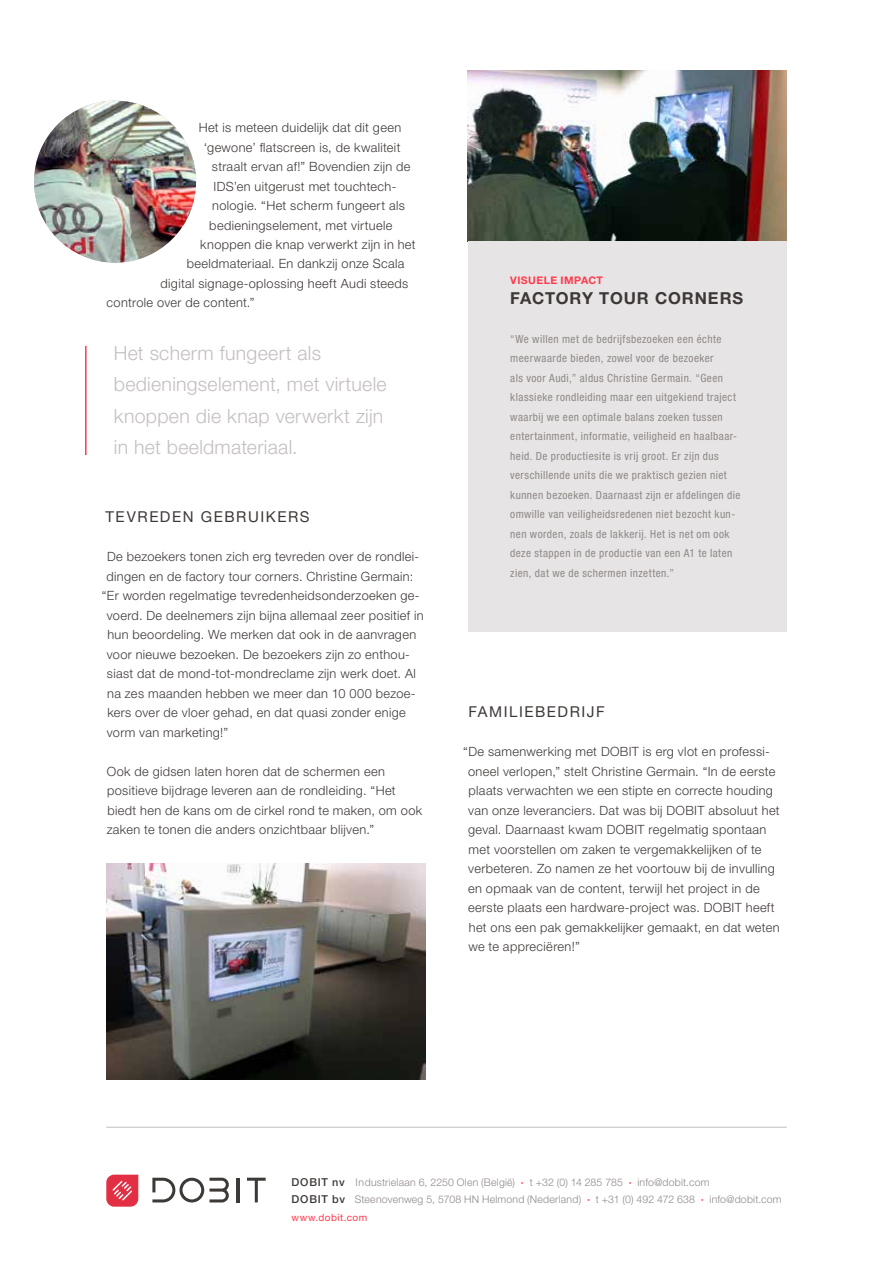
<style>
.page{position:relative;width:893px;height:1263px;background:#fff}
.page>*{position:absolute;margin:0;border:0;box-sizing:border-box;transform-origin:0 0}
.t1{font:300 19.5px/31.5px "Helvetica Neue LT Std";letter-spacing:.015em;color:#c4bfbe}
.t2{font:700 16.5px "Helvetica Neue LT Std";letter-spacing:.055em;color:#3d3836}
.t3{font:15px "Helvetica Neue LT Std";letter-spacing:.105em;color:#3d3836}
.t4{font:300 12.75px/19.5px "Helvetica Neue LT Std";letter-spacing:.03em;color:#3d3836}
.t5{font:condensed 11.25px/19.5px "Helvetica Neue LT Std";letter-spacing:.04em;color:#908987}
.t6{font:300 10.5px/17.5px "Helvetica Neue LT Std";letter-spacing:.02em;color:#908987}
.t7{font:700 10.5px "Helvetica Neue LT Std";letter-spacing:.045em;color:#ff3a4e}
.t8{font:10.05px "Helvetica Neue LT Std";letter-spacing:.045em;color:#ff3a4e}
.s1{font-weight:500;font-size:10.95px;color:#3d3836}
.s2{font-weight:700;color:#ff3a4e}
</style>
<div class="page">
<img style="left:106px;top:864px;width:319px;height:215px">
<svg style="left:152px;top:1178px;width:77px;height:24px"></svg>
<hr style="left:237px;top:1178px;width:3px;height:24px;background:#3c3936">
<svg style="left:247px;top:1178px;width:19px;height:24px"></svg>
<svg style="left:106px;top:1175px;width:32px;height:32px"></svg>
<hr style="left:106px;top:1127px;width:681px;height:1px;background:#c4bfbe">
<hr style="left:85px;top:346px;width:2px;height:109px;background:#ff3a4e">
<img style="left:34px;top:101px;width:162px;height:162px;border-radius:81px">
<img style="left:468px;top:70px;width:319px;height:171px">
<div style="left:468px;top:241px;width:319px;height:390px;background:#e6e4e4"></div>
<p class="t4" style="left:199px;top:117px;width:204px">Het is meteen duidelijk dat dit geen</p>
<p class="t4" style="left:204px;top:137px;width:198px">‘gewone’ flatscreen is, de kwaliteit</p>
<p class="t4" style="left:212px;top:156px;width:200px">straalt ervan af!” Bovendien zijn de</p>
<p class="t4" style="left:214px;top:176px;width:184px">IDS’en uitgerust met touchtech-</p>
<p class="t4" style="left:212px;top:195px;width:194px">nologie. “Het scherm fungeert als</p>
<p class="t4" style="left:209px;top:215px;width:185px">bedieningselement, met virtuele</p>
<p class="t4" style="left:200px;top:234px;width:217px">knoppen die knap verwerkt zijn in het</p>
<p class="t4" style="left:187px;top:254px;width:219px">beeldmateriaal. En dankzij onze Scala</p>
<p class="t4" style="left:161px;top:273px;width:249px">digital signage-oplossing heeft Audi steeds</p>
<p class="t4" style="left:107px;top:293px;width:150px">controle over de content.”</p>
<h1 class="t1" style="left:114px;top:337px;width:275px">Het scherm fungeert als bedieningselement, met virtuele knoppen die knap verwerkt zijn in het beeldmateriaal.</h1>
<p class="t3" style="left:105px;top:508px;width:206px">TEVREDEN GEBRUIKERS</p>
<p class="t4" style="left:107px;top:546px;width:313px">De bezoekers tonen zich erg tevreden over de rondlei-</p>
<p class="t4" style="left:107px;top:566px;width:308px">dingen en de factory tour corners. Christine Germain:</p>
<p class="t4" style="left:102px;top:585px;width:319px">“Er worden regelmatige tevredenheidsonderzoeken ge-</p>
<p class="t4" style="left:107px;top:605px;width:318px">voerd. De deelnemers zijn bijna allemaal zeer positief in</p>
<p class="t4" style="left:107px;top:624px;width:310px">hun beoordeling. We merken dat ook in de aanvragen</p>
<p class="t4" style="left:107px;top:644px;width:305px">voor nieuwe bezoeken. De bezoekers zijn zo enthou-</p>
<p class="t4" style="left:107px;top:663px;width:311px">siast dat de mond-tot-mondreclame zijn werk doet. Al</p>
<p class="t4" style="left:107px;top:683px;width:310px">na zes maanden hebben we meer dan 10 000 bezoe-</p>
<p class="t4" style="left:107px;top:702px;width:300px">kers over de vloer gehad, en dat quasi zonder enige</p>
<p class="t4" style="left:107px;top:722px;width:123px">vorm van marketing!”</p>
<p class="t4" style="left:107px;top:761px;width:317px">Ook de gidsen laten horen dat de schermen een positieve bijdrage leveren aan de rondleiding. “Het biedt hen de kans om de cirkel rond te maken, om ook zaken te tonen die anders onzichtbaar blijven.”</p>
<p class="t7" style="left:510px;top:274px;width:94px">VISUELE IMPACT</p>
<p class="t2" style="left:510px;top:288px;width:234px">FACTORY TOUR CORNERS</p>
<p class="t5" style="left:510px;top:329px;width:232px">“We willen met de bedrijfsbezoeken een échte meerwaarde bieden, zowel voor de bezoeker<br>als voor Audi,” aldus Christine Germain. “Geen klassieke rondleiding maar een uitgekiend traject waarbij we een optimale balans zoeken tussen entertainment, informatie, veiligheid en haalbaar&shy;heid. De productiesite is vrij groot. Er zijn dus verschillende units die we praktisch gezien niet kunnen bezoeken. Daarnaast zijn er afdelingen die omwille van veiligheidsredenen niet bezocht kun&shy;nen worden, zoals de lakkerij. Het is net om ook deze stappen in de productie van een A1 te laten zien, dat we de schermen inzetten.”</p>
<p class="t3" style="left:468px;top:703px;width:138px">FAMILIEBEDRIJF</p>
<p class="t4" style="left:468px;top:741px;width:313px;text-indent:-5px">“De samenwerking met DOBIT is erg vlot en professi&shy;oneel verlopen,” stelt Christine Germain. “In de eerste plaats verwachten we een stipte en correcte houding van onze leveranciers. Dat was bij DOBIT absoluut het geval. Daarnaast kwam DOBIT regelmatig spontaan met voorstellen om zaken te vergemakkelijken of te verbeteren. Zo namen ze het voortouw bij de invulling en opmaak van de content, terwijl het project in de eerste plaats een hardware-project was. DOBIT heeft het ons een pak gemakkelijker gemaakt, en dat weten we te appreciëren!”</p>
<p class="t6" style="left:292px;top:1173px;width:492px"><span class="s1">DOBIT nv</span> Industrielaan 6, 2250 Olen (België) <span class="s2">∙</span> t +32 (0) 14 285 785 <span class="s2">∙</span> info@dobit.com<br><span class="s1">DOBIT bv</span> Steenovenweg 5, 5708 HN Helmond (Nederland) <span class="s2">∙</span> t +31 (0) 492 472 638 <span class="s2">∙</span> info@dobit.com</p>
<p class="t8" style="left:292px;top:1211px;width:77px">www.dobit.com</p>
</div>
